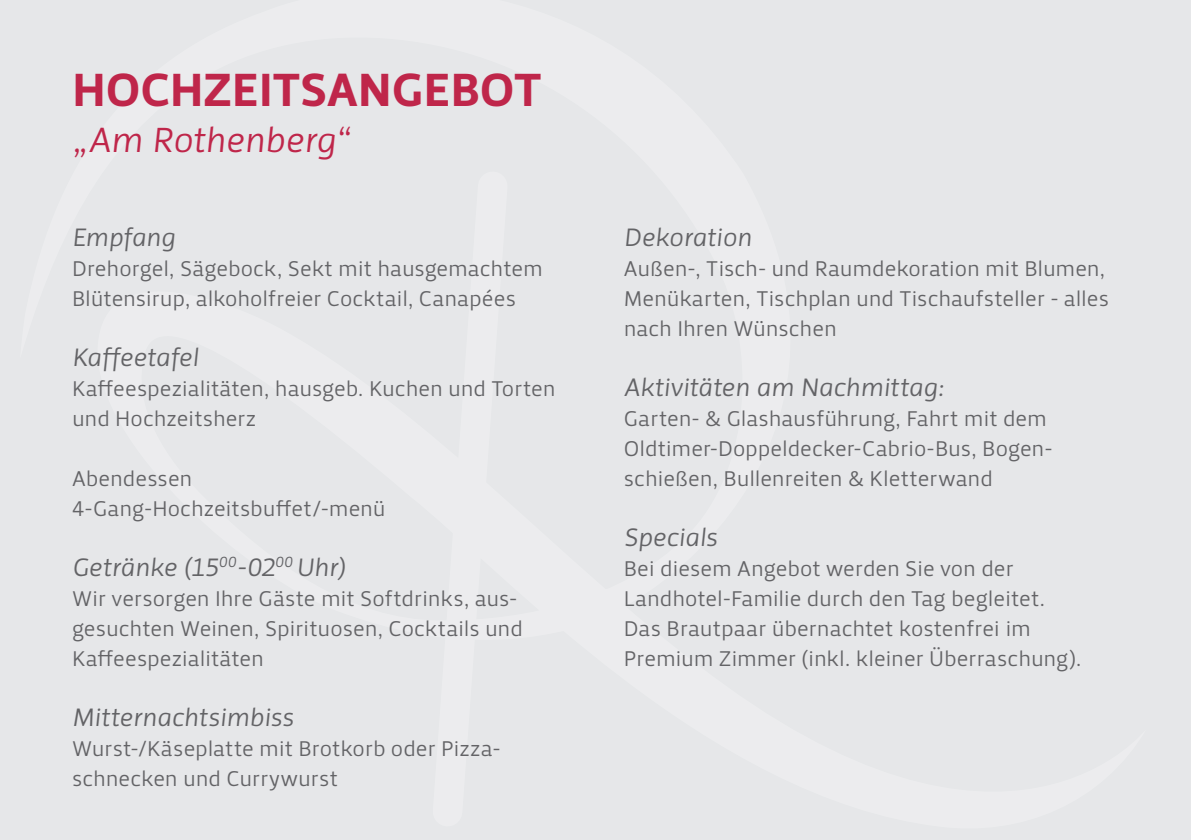
<style>
.page{position:relative;width:1191px;height:840px;background:#fff}
.page>*{position:absolute;margin:0;border:0;box-sizing:border-box;transform-origin:0 0}
.t1{font:48px "Priva Four Pro";letter-spacing:.01em;color:#bf264a}
.t2{font:36px "Priva One Italic Pro";letter-spacing:-.02em;color:#bf264a}
.t3{font:26px "Priva One Italic Pro";letter-spacing:-.02em;color:#636366}
.t4{font:22px/30px "Priva One Pro";letter-spacing:-.01em;color:#636366}
</style>
<div class="page">
<div style="left:0;top:0;width:1191px;height:839px;background:#e6e7e9"></div>
<h1 class="t1" style="left:72px;top:59px;width:470px">HOCHZEITSANGEBOT</h1>
<h2 class="t2" style="left:72px;top:116px;width:280px">„Am Rothenberg“</h2>
<p class="t3" style="left:72px;top:220px;width:105px">Empfang</p>
<p class="t4" style="left:72px;top:253px;width:472px">Drehorgel, Sägebock, Sekt mit hausgemachtem<br>Blütensirup, alkoholfreier Cocktail, Canapées</p>
<p class="t3" style="left:72px;top:340px;width:128px">Kaffeetafel</p>
<p class="t4" style="left:72px;top:373px;width:485px">Kaffeespezialitäten, hausgeb. Kuchen und Torten und Hochzeitsherz</p>
<p class="t4" style="left:72px;top:463px;width:315px">Abendessen<br>4-Gang-Hochzeitsbuffet/-menü</p>
<p class="t3" style="left:72px;top:550px;width:275px">Getränke (15<sup>00</sup>-02<sup>00</sup> Uhr)</p>
<p class="t4" style="left:72px;top:583px;width:452px">Wir versorgen Ihre Gäste mit Softdrinks, aus&shy;gesuchten Weinen, Spirituosen, Cocktails und<br>Kaffeespezialitäten</p>
<p class="t3" style="left:72px;top:700px;width:223px">Mitternachtsimbiss</p>
<p class="t4" style="left:72px;top:733px;width:430px">Wurst-/Käseplatte mit Brotkorb oder Pizza&shy;schnecken und Currywurst</p>
<p class="t3" style="left:624px;top:220px;width:129px">Dekoration</p>
<p class="t4" style="left:624px;top:253px;width:487px">Außen-, Tisch- und Raumdekoration mit Blumen,<br>Menükarten, Tischplan und Tischaufsteller - alles nach Ihren Wünschen</p>
<p class="t3" style="left:624px;top:370px;width:322px">Aktivitäten am Nachmittag:</p>
<p class="t4" style="left:624px;top:403px;width:430px">Garten- &amp; Glashausführung, Fahrt mit dem<br>Oldtimer-Doppeldecker-Cabrio-Bus, Bogen&shy;schießen, Bullenreiten &amp; Kletterwand</p>
<p class="t3" style="left:624px;top:520px;width:96px">Specials</p>
<p class="t4" style="left:624px;top:553px;width:459px">Bei diesem Angebot werden Sie von der Landhotel-Familie durch den Tag begleitet.<br>Das Brautpaar übernachtet kostenfrei im Premium Zimmer (inkl. kleiner Überraschung).</p>
</div>
